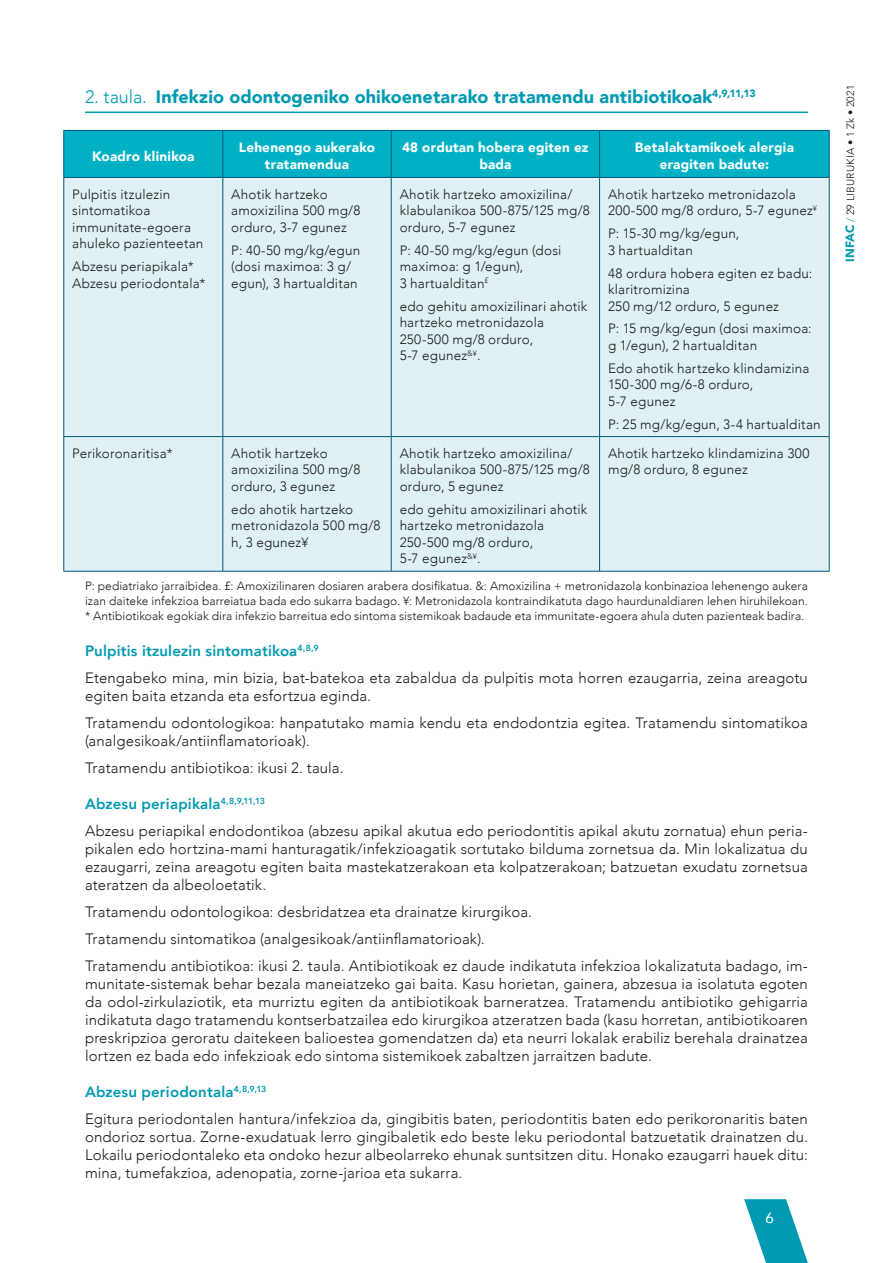
<style>
.page{position:relative;width:893px;height:1263px;background:#fff}
.page>*{position:absolute;margin:0;border:0;box-sizing:border-box;transform-origin:0 0}
.TABLA_FIGURA_titulo{font:900 18px "Avenir";letter-spacing:.005em;color:#009ab2}
.Texto_general{font:300 15px/18px "Avenir";letter-spacing:.01em;color:#1d1d1b;text-align:justify}
.Titulo3{font:800 15px "Avenir";letter-spacing:.01em;color:#009ab2}
.t1{font:15px "Avenir";color:#fff}
.TABLA_texto{font:300 13.5px/16.5px "Avenir";letter-spacing:.015em;color:#1d1d1b}
.TABLA_cabecera{font:900 13.5px/16.5px "Avenir";letter-spacing:.015em;color:#fff;text-align:center}
.Texto_general-2{font:300 12px/15px "Avenir";letter-spacing:.005em;color:#1d1d1b;text-align:justify}
.t2{font:300 10.5px "Avenir";letter-spacing:.02em;color:#1d1d1b}
.s1{font-weight:300}
.s2{font-weight:900;font-size:12px;color:#009ab2}
.s3{color:#009ab2}
</style>
<div class="page">
<hr style="left:85px;top:112px;width:723px;height:1px;background:#009ab2">
<div style="left:64px;top:131px;width:765px;height:46px;background:#00b1c6"></div>
<div style="left:64px;top:178px;width:765px;height:393px;background:#e0f1f5"></div>
<hr style="left:63px;top:130px;width:160px;height:1px;background:#00577b">
<hr style="left:63px;top:131px;width:1px;height:46px;background:#00577b">
<hr style="left:223px;top:130px;width:168px;height:1px;background:#00577b">
<hr style="left:222px;top:131px;width:1px;height:46px;background:#00577b">
<hr style="left:391px;top:130px;width:209px;height:1px;background:#00577b">
<hr style="left:391px;top:131px;width:1px;height:46px;background:#00577b">
<hr style="left:600px;top:130px;width:230px;height:1px;background:#00577b">
<hr style="left:599px;top:131px;width:1px;height:46px;background:#00577b">
<hr style="left:829px;top:131px;width:1px;height:46px;background:#00577b">
<hr style="left:63px;top:177px;width:160px;height:1px;background:#00577b">
<hr style="left:63px;top:178px;width:1px;height:258px;background:#00577b">
<hr style="left:223px;top:177px;width:168px;height:1px;background:#00577b">
<hr style="left:222px;top:178px;width:1px;height:258px;background:#00577b">
<hr style="left:391px;top:177px;width:209px;height:1px;background:#00577b">
<hr style="left:391px;top:178px;width:1px;height:258px;background:#00577b">
<hr style="left:600px;top:177px;width:230px;height:1px;background:#00577b">
<hr style="left:599px;top:178px;width:1px;height:258px;background:#00577b">
<hr style="left:829px;top:178px;width:1px;height:258px;background:#00577b">
<hr style="left:63px;top:436px;width:160px;height:1px;background:#00577b">
<hr style="left:63px;top:437px;width:1px;height:134px;background:#00577b">
<hr style="left:223px;top:436px;width:168px;height:1px;background:#00577b">
<hr style="left:222px;top:437px;width:1px;height:134px;background:#00577b">
<hr style="left:391px;top:436px;width:209px;height:1px;background:#00577b">
<hr style="left:391px;top:437px;width:1px;height:134px;background:#00577b">
<hr style="left:600px;top:436px;width:230px;height:1px;background:#00577b">
<hr style="left:599px;top:437px;width:1px;height:134px;background:#00577b">
<hr style="left:829px;top:437px;width:1px;height:134px;background:#00577b">
<hr style="left:63px;top:571px;width:160px;height:1px;background:#00577b">
<hr style="left:223px;top:571px;width:168px;height:1px;background:#00577b">
<hr style="left:391px;top:571px;width:209px;height:1px;background:#00577b">
<hr style="left:600px;top:571px;width:230px;height:1px;background:#00577b">
<svg style="left:744px;top:1199px;width:64px;height:64px"></svg>
<p class="TABLA_FIGURA_titulo" style="left:85px;top:81px;width:672px"><span class="s1">2. taula.</span> Infekzio odontogeniko ohikoenetarako tratamendu antibiotikoak<sup>4,9,11,13</sup></p>
<p class="TABLA_cabecera" style="left:92px;top:147px;width:104px">Koadro klinikoa</p>
<p class="TABLA_cabecera" style="left:239px;top:139px;width:138px">Lehenengo aukerako tratamendua</p>
<p class="TABLA_cabecera" style="left:402px;top:139px;width:188px">48 ordutan hobera egiten ez bada</p>
<p class="TABLA_cabecera" style="left:635px;top:139px;width:161px">Betalaktamikoek alergia eragiten badute:</p>
<p class="TABLA_texto" style="left:72px;top:186px;width:133px">Pulpitis itzulezin sintomatikoa immunitate-egoera ahuleko pazienteetan</p>
<p class="TABLA_texto" style="left:72px;top:258px;width:135px">Abzesu periapikala*<br>Abzesu periodontala*</p>
<p class="TABLA_texto" style="left:400px;top:186px;width:192px">Ahotik hartzeko amoxizilina/ klabulanikoa 500-875/125 mg/8 orduro, 5-7 egunez</p>
<p class="TABLA_texto" style="left:400px;top:242px;width:163px">P: 40-50 mg/kg/egun (dosi maximoa: g 1/egun),<br>3 hartualditan<sup>£</sup></p>
<p class="TABLA_texto" style="left:400px;top:298px;width:189px">edo gehitu amoxizilinari ahotik hartzeko metronidazola<br>250-500 mg/8 orduro,<br>5-7 egunez<sup>&amp;¥</sup>.</p>
<p class="TABLA_texto" style="left:608px;top:186px;width:210px">Ahotik hartzeko metronidazola<br>200-500 mg/8 orduro, 5-7 egunez<sup>¥</sup></p>
<p class="TABLA_texto" style="left:608px;top:225px;width:133px">P: 15-30 mg/kg/egun,<br>3 hartualditan</p>
<p class="TABLA_texto" style="left:608px;top:265px;width:206px">48 ordura hobera egiten ez badu: klaritromizina<br>250 mg/12 orduro, 5 egunez</p>
<p class="TABLA_texto" style="left:608px;top:321px;width:205px">P: 15 mg/kg/egun (dosi maximoa: g 1/egun), 2 hartualditan</p>
<p class="TABLA_texto" style="left:608px;top:360px;width:203px">Edo ahotik hartzeko klindamizina<br>150-300 mg/6-8 orduro,<br>5-7 egunez</p>
<p class="TABLA_texto" style="left:608px;top:416px;width:214px">P: 25 mg/kg/egun, 3-4 hartualditan</p>
<p class="TABLA_texto" style="left:231px;top:186px;width:131px">Ahotik hartzeko amoxizilina 500 mg/8 orduro, 3-7 egunez</p>
<p class="TABLA_texto" style="left:231px;top:242px;width:130px">P: 40-50 mg/kg/egun (dosi maximoa: 3 g/ egun), 3 hartualditan</p>
<p class="TABLA_texto" style="left:72px;top:445px;width:102px">Perikoronaritisa*</p>
<p class="TABLA_texto" style="left:231px;top:445px;width:131px">Ahotik hartzeko amoxizilina 500 mg/8 orduro, 3 egunez</p>
<p class="TABLA_texto" style="left:231px;top:501px;width:151px">edo ahotik hartzeko metronidazola 500 mg/8 h, 3 egunez¥</p>
<p class="TABLA_texto" style="left:400px;top:445px;width:192px">Ahotik hartzeko amoxizilina/ klabulanikoa 500-875/125 mg/8 orduro, 5 egunez</p>
<p class="TABLA_texto" style="left:400px;top:501px;width:189px">edo gehitu amoxizilinari ahotik hartzeko metronidazola<br>250-500 mg/8 orduro,<br>5-7 egunez<sup>&amp;¥</sup>.</p>
<p class="TABLA_texto" style="left:608px;top:445px;width:203px">Ahotik hartzeko klindamizina 300 mg/8 orduro, 8 egunez</p>
<p class="Texto_general-2" style="left:85px;top:578px;width:724px">P: pediatriako jarraibidea. £: Amoxizilinaren dosiaren arabera dosifikatua. &amp;: Amoxizilina + metronidazola konbinazioa lehenengo aukera izan daiteke infekzioa barreiatua bada edo sukarra badago. ¥: Metronidazola kontraindikatuta dago haurdunaldiaren lehen hiruhilekoan. * Antibiotikoak egokiak dira infekzio barreitua edo sintoma sistemikoak badaude eta immunitate-egoera ahula duten pazienteak badira.</p>
<p class="Titulo3" style="left:85px;top:639px;width:235px">Pulpitis itzulezin sintomatikoa<sup>4,8,9</sup></p>
<p class="Texto_general" style="left:85px;top:668px;width:724px">Etengabeko mina, min bizia, bat-batekoa eta zabaldua da pulpitis mota horren ezaugarria, zeina areagotu egiten baita etzanda eta esfortzua eginda.</p>
<p class="Texto_general" style="left:85px;top:713px;width:724px">Tratamendu odontologikoa: hanpatutako mamia kendu eta endodontzia egitea. Tratamendu sintomatikoa (analgesikoak/antiinflamatorioak).</p>
<p class="Texto_general" style="left:85px;top:758px;width:260px">Tratamendu antibiotikoa: ikusi 2. taula.</p>
<p class="Titulo3" style="left:85px;top:792px;width:182px">Abzesu periapikala<sup>4,8,9,11,13</sup></p>
<p class="Texto_general" style="left:85px;top:821px;width:724px">Abzesu periapikal endodontikoa (abzesu apikal akutua edo periodontitis apikal akutu zornatua) ehun peria&shy;pikalen edo hortzina-mami hanturagatik/infekzioagatik sortutako bilduma zornetsua da. Min lokalizatua du ezaugarri, zeina areagotu egiten baita mastekatzerakoan eta kolpatzerakoan; batzuetan exudatu zornetsua ateratzen da albeoloetatik.</p>
<p class="Texto_general" style="left:85px;top:902px;width:448px">Tratamendu odontologikoa: desbridatzea eta drainatze kirurgikoa.</p>
<p class="Texto_general" style="left:85px;top:929px;width:401px">Tratamendu sintomatikoa (analgesikoak/antiinflamatorioak).</p>
<p class="Texto_general" style="left:85px;top:956px;width:724px">Tratamendu antibiotikoa: ikusi 2. taula. Antibiotikoak ez daude indikatuta infekzioa lokalizatuta badago, im&shy;munitate-sistemak behar bezala maneiatzeko gai baita. Kasu horietan, gainera, abzesua ia isolatuta egoten da odol-zirkulaziotik, eta murriztu egiten da antibiotikoak barneratzea. Tratamendu antibiotiko gehigarria indikatuta dago tratamendu kontserbatzailea edo kirurgikoa atzeratzen bada (kasu horretan, antibiotikoaren preskripzioa geroratu daitekeen balioestea gomendatzen da) eta neurri lokalak erabiliz berehala drainatzea lortzen ez bada edo infekzioak edo sintoma sistemikoek zabaltzen jarraitzen badute.</p>
<p class="Titulo3" style="left:85px;top:1080px;width:183px">Abzesu periodontala<sup>4,8,9,13</sup></p>
<p class="Texto_general" style="left:85px;top:1109px;width:724px">Egitura periodontalen hantura/infekzioa da, gingibitis baten, periodontitis baten edo perikoronaritis baten ondorioz sortua. Zorne-exudatuak lerro gingibaletik edo beste leku periodontal batzuetatik drainatzen du.<br>Lokailu periodontaleko eta ondoko hezur albeolarreko ehunak suntsitzen ditu. Honako ezaugarri hauek ditu: mina, tumefakzioa, adenopatia, zorne-jarioa eta sukarra.</p>
<p class="t1" style="left:765px;top:1206px;width:10px">6</p>
<p class="t2" style="left:844px;top:262px;width:179px;rotate:-90deg"><span class="s2">INFAC</span> <span class="s3">/</span> 29 LIBURUKIA • 1 Zk • 2021</p>
</div>
